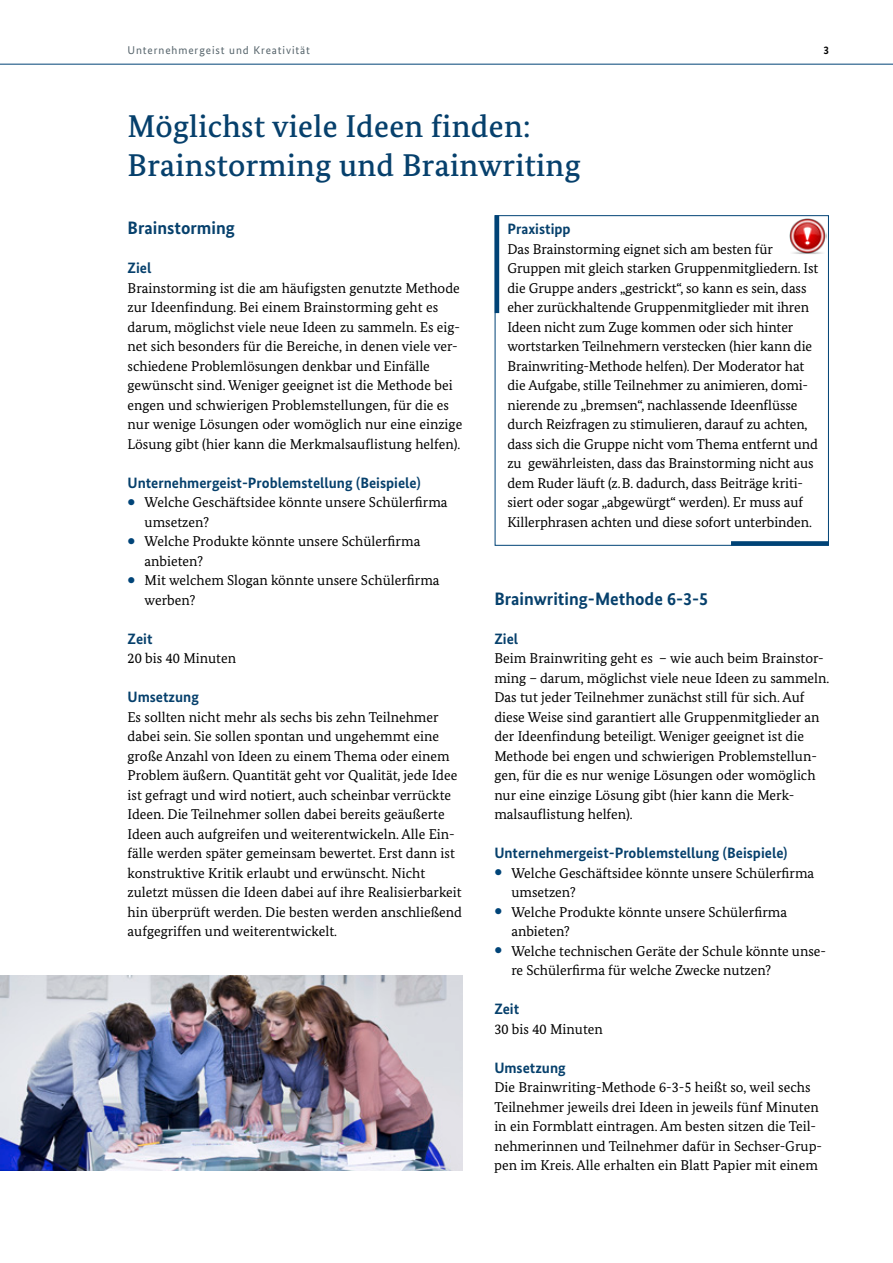
<style>
.page{position:relative;width:893px;height:1263px;background:#fff}
.page>*{position:absolute;margin:0;border:0;box-sizing:border-box;transform-origin:0 0}
.t1{font:500 31.5px/39px "Bundes Serif";letter-spacing:.01em;color:#06406c}
.t2{font:700 18px "Bundes Sans";color:#06406c}
.t3{font:700 15px "Bundes Sans";color:#06406c}
.t4{font:14.25px/19.5px "Bundes Serif";color:#000}
.t5{font:11.25px "Bundes Sans";letter-spacing:.08em;color:#57656c}
.t6{font:700 11.25px "Bundes Sans";color:#000}
</style>
<div class="page">
<hr style="left:0;top:64px;width:893px;height:1px;background:#004376">
<img style="left:1px;top:975px;width:461px;height:195px">
<div style="left:495px;top:215px;width:334px;height:331px;border:1px solid #004376"></div>
<img style="left:789px;top:218px;width:37px;height:36px">
<hr style="left:495px;top:215px;width:4px;height:98px;background:#004376">
<div style="left:731px;top:541px;width:98px;height:5px;background:#004376"></div>
<p class="t5" style="left:128px;top:44px;width:184px">Unternehmergeist und Kreativität</p>
<p class="t6" style="left:824px;top:44px;width:7px">3</p>
<h2 class="t1" style="left:128px;top:106px;width:454px">Möglichst viele Ideen finden:<br>Brainstorming und Brainwriting</h2>
<h3 class="t2" style="left:128px;top:217px;width:109px">Brainstorming</h3>
<h4 class="t3" style="left:128px;top:259px;width:25px">Ziel</h4>
<p class="t4" style="left:128px;top:278px;width:336px">Brainstorming ist die am häufigsten genutzte Methode zur Ideenfindung. Bei einem Brainstorming geht es darum, möglichst viele neue Ideen zu sammeln. Es eig&shy;net sich besonders für die Bereiche, in denen viele ver&shy;schiedene Problemlösungen denkbar und Einfälle gewünscht sind. Weniger geeignet ist die Methode bei engen und schwierigen Problemstellungen, für die es nur wenige Lösungen oder womöglich nur eine einzige Lösung gibt (hier kann die Merkmalsauflistung helfen).</p>
<h4 class="t3" style="left:128px;top:473px;width:295px">Unternehmergeist-Problemstellung (Beispiele)</h4>
<p class="t4" style="left:145px;top:492px;width:304px">Welche Geschäftsidee könnte unsere Schülerfirma umsetzen?</p>
<p class="t4" style="left:145px;top:531px;width:277px">Welche Produkte könnte unsere Schülerfirma anbieten?</p>
<p class="t4" style="left:145px;top:570px;width:297px">Mit welchem Slogan könnte unsere Schülerfirma werben?</p>
<h4 class="t3" style="left:128px;top:629px;width:26px">Zeit</h4>
<p class="t4" style="left:128px;top:648px;width:110px">20 bis 40 Minuten</p>
<h4 class="t3" style="left:128px;top:688px;width:73px">Umsetzung</h4>
<p class="t4" style="left:128px;top:707px;width:336px">Es sollten nicht mehr als sechs bis zehn Teilnehmer dabei sein. Sie sollen spontan und ungehemmt eine große Anzahl von Ideen zu einem Thema oder einem Problem äußern. Quantität geht vor Qualität, jede Idee ist gefragt und wird notiert, auch scheinbar verrückte Ideen. Die Teilnehmer sollen dabei bereits geäußerte Ideen auch aufgreifen und weiterentwickeln. Alle Ein&shy;fälle werden später gemeinsam bewertet. Erst dann ist konstruktive Kritik erlaubt und erwünscht. Nicht zuletzt müssen die Ideen dabei auf ihre Realisierbarkeit hin überprüft werden. Die besten werden anschließend aufgegriffen und weiterentwickelt.</p>
<h4 class="t3" style="left:507px;top:220px;width:65px">Praxistipp</h4>
<p class="t4" style="left:507px;top:239px;width:312px">Das Brainstorming eignet sich am besten für Gruppen mit gleich starken Gruppenmitgliedern. Ist die Gruppe anders „gestrickt“, so kann es sein, dass eher zurückhaltende Gruppenmitglieder mit ihren Ideen nicht zum Zuge kommen oder sich hinter wortstarken Teilnehmern verstecken (hier kann die Brainwriting-Methode helfen). Der Moderator hat die Aufgabe, stille Teilnehmer zu animieren, domi&shy;nierende zu „bremsen“, nachlassende Ideenflüsse durch Reizfragen zu stimulieren, darauf zu achten, dass sich die Gruppe nicht vom Thema entfernt und zu gewährleisten, dass das Brainstorming nicht aus dem Ruder läuft (z.B. dadurch, dass Beiträge kriti&shy;siert oder sogar „abgewürgt“ werden). Er muss auf Killerphrasen achten und diese sofort unterbinden.</p>
<h3 class="t2" style="left:494px;top:587px;width:215px">Brainwriting-Methode 6-3-5</h3>
<h4 class="t3" style="left:494px;top:629px;width:25px">Ziel</h4>
<p class="t4" style="left:494px;top:648px;width:337px">Beim Brainwriting geht es – wie auch beim Brainstor&shy;ming – darum, möglichst viele neue Ideen zu sammeln.<br>Das tut jeder Teilnehmer zunächst still für sich. Auf diese Weise sind garantiert alle Gruppenmitglieder an der Ideenfindung beteiligt. Weniger geeignet ist die Methode bei engen und schwierigen Problemstellun&shy;gen, für die es nur wenige Lösungen oder womöglich nur eine einzige Lösung gibt (hier kann die Merk&shy;malsauflistung helfen).</p>
<h4 class="t3" style="left:494px;top:844px;width:295px">Unternehmergeist-Problemstellung (Beispiele)</h4>
<p class="t4" style="left:511px;top:863px;width:304px">Welche Geschäftsidee könnte unsere Schülerfirma umsetzen?</p>
<p class="t4" style="left:511px;top:902px;width:277px">Welche Produkte könnte unsere Schülerfirma anbieten?</p>
<p class="t4" style="left:511px;top:941px;width:316px">Welche technischen Geräte der Schule könnte unse&shy;re Schülerfirma für welche Zwecke nutzen?</p>
<h4 class="t3" style="left:494px;top:1000px;width:26px">Zeit</h4>
<p class="t4" style="left:494px;top:1019px;width:110px">30 bis 40 Minuten</p>
<h4 class="t3" style="left:494px;top:1058px;width:73px">Umsetzung</h4>
<p class="t4" style="left:494px;top:1077px;width:329px">Die Brainwriting-Methode 6-3-5 heißt so, weil sechs Teilnehmer jeweils drei Ideen in jeweils fünf Minuten in ein Formblatt eintragen. Am besten sitzen die Teil&shy;nehmerinnen und Teilnehmer dafür in Sechser-Grup&shy;pen im Kreis. Alle erhalten ein Blatt Papier mit einem</p>
</div>
